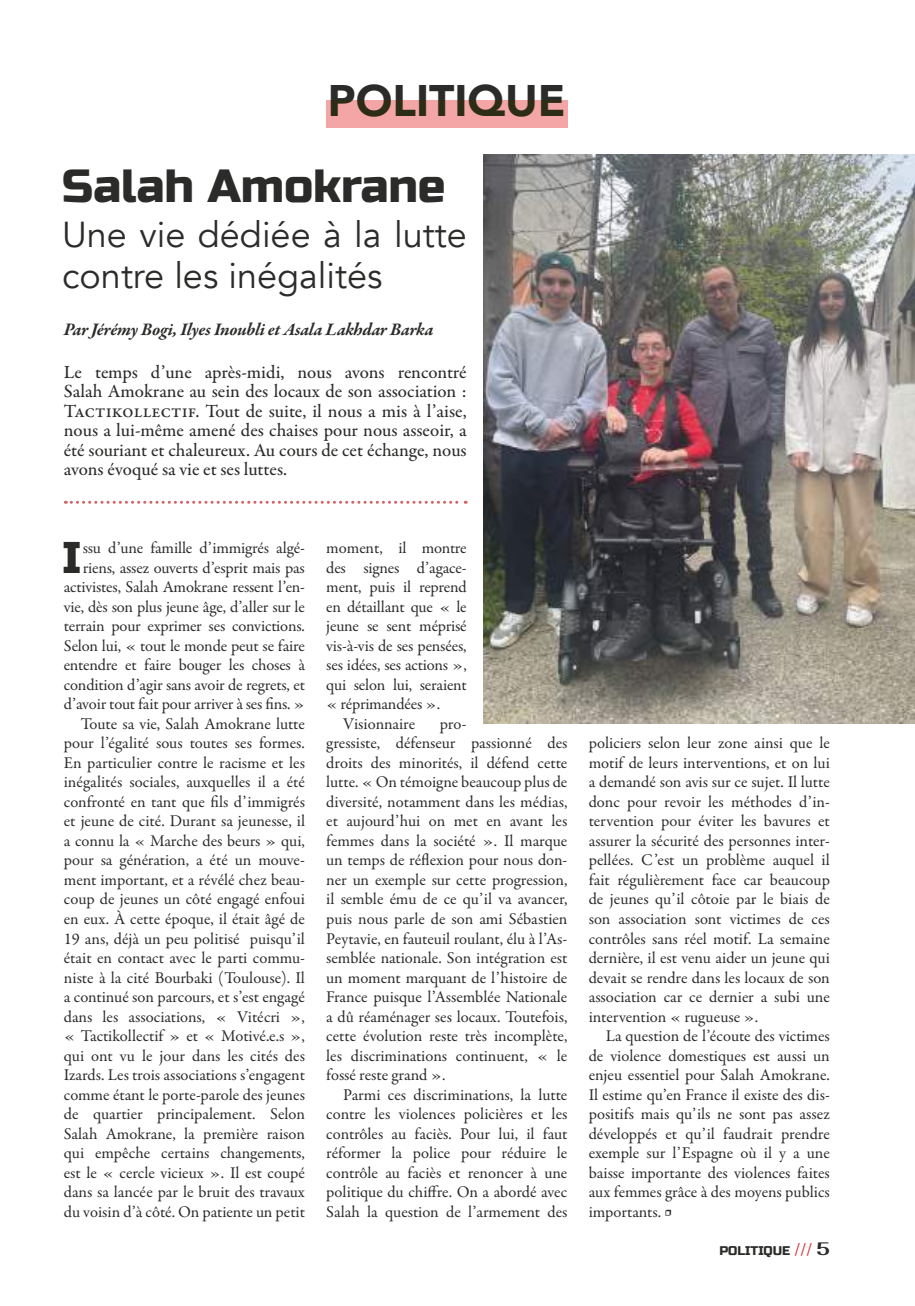
<style>
.page{position:relative;width:915px;height:1306px;background:#fff}
.page>*{position:absolute;margin:0;border:0;box-sizing:border-box;transform-origin:0 0}
.t1{font:46.5px "Russo One";color:#2b2b2a}
.t2{font:44.4px "Russo One";color:#2b2b2a}
.t3{font:900 44.1px "Avenir";color:#2b2b2a}
.t4{font:36px/40.5px "Avenir";color:#2b2b2a}
.t5{font:500 18.75px/19.5px "Garamond Premr Pro";color:#2b2b2a;text-align:justify}
.t6{font:italic 700 18px "Garamond Premr Pro";letter-spacing:-.01em;color:#2b2b2a}
.t7{font:16.5px/19.5px "Garamond Premr Pro";letter-spacing:.005em;color:#2b2b2a;text-align:justify}
.t8{font:12.6px "Russo One";color:#2b2b2a}
.s1{font-family:"Minion Pro"}
.s2{font-family:"Minion Pro";font-size:18px;color:#ce2729}
.s3{font-family:"Fahkwang";font-weight:700;font-size:18px}
</style>
<div class="page">
<div style="left:326px;top:100px;width:241px;height:27px;background:#f3a6a5"></div>
<svg style="left:65px;top:501px;width:401px;height:3px"></svg>
<img style="left:483px;top:155px;width:431px;height:568px">
<h3 class="t3" style="left:328px;top:63px;width:27px">POLITIQUE</h3>
<h1 class="t1" style="left:62px;top:159px;width:385px">Salah Amokrane</h1>
<h3 class="t4" style="left:62px;top:215px;width:406px">Une vie dédiée à la lutte contre les inégalités</h3>
<p class="t6" style="left:64px;top:318px;width:371px">Par Jérémy Bogi, Ilyes Inoubli et Asala Lakhdar Barka</p>
<p class="t5" style="left:64px;top:362px;width:404px">Le temps d’une après-midi, nous avons rencontré Salah Amokrane au sein des locaux de son association :<br>Tactikollectif. Tout de suite, il nous a mis à l’aise, nous a lui-même amené des chaises pour nous asseoir, a été souriant et chaleureux. Au cours de cet échange, nous avons évoqué sa vie et ses luttes.</p>
<p class="t7" style="left:64px;top:539px;width:242px;text-align:right">ssu d’une famille d’immigrés algé&shy;riens, assez ouverts d’esprit mais pas activistes, Salah Amokrane ressent l’en&shy;vie, dès son plus jeune âge, d’aller sur le terrain pour exprimer ses convictions.<br>Selon lui, « tout le monde peut se faire entendre et faire bouger les choses à condition d’agir sans avoir de regrets, et d’avoir tout fait pour arriver à ses fins. » Toute sa vie, Salah Amokrane lutte pour l’égalité sous toutes ses formes.<br>En particulier contre le racisme et les inégalités sociales, auxquelles il a été confronté en tant que fils d’immigrés et jeune de cité. Durant sa jeunesse, il a connu la « Marche des beurs » qui, pour sa génération, a été un mouve&shy;ment important, et a révélé chez beau&shy;coup de jeunes un côté engagé enfoui en eux. À cette époque, il était âgé de 19 ans, déjà un peu politisé puisqu’il était en contact avec le parti commu&shy;niste à la cité Bourbaki (Toulouse). Il a continué son parcours, et s’est engagé dans les associations, « Vitécri », « Tactikollectif » et « Motivé.e.s », qui ont vu le jour dans les cités des Izards. Les trois associations s’engagent comme étant le porte-parole des jeunes de quartier principalement. Selon Salah Amokrane, la première raison qui empêche certains changements, est le « cercle vicieux ». Il est coupé dans sa lancée par le bruit des travaux du voisin d’à côté. On patiente un petit</p>
<p class="t7" style="left:326px;top:539px;width:142px">moment, il montre</p>
<h2 class="t2" style="left:62px;top:531px;width:20px">I</h2>
<p class="t7" style="left:326px;top:558px;width:142px">des signes d’agace-</p>
<p class="t7" style="left:326px;top:578px;width:142px">ment, puis il reprend</p>
<p class="t7" style="left:326px;top:597px;width:142px">en détaillant que « le</p>
<p class="t7" style="left:326px;top:617px;width:142px">jeune se sent méprisé</p>
<p class="t7" style="left:326px;top:636px;width:142px">vis-à-vis de ses pensées,</p>
<p class="t7" style="left:326px;top:656px;width:142px">ses idées, ses actions »,</p>
<p class="t7" style="left:326px;top:675px;width:142px">qui selon lui, seraient</p>
<p class="t7" style="left:326px;top:695px;width:115px">« réprimandées ».</p>
<p class="t7" style="left:343px;top:714px;width:73px">Visionnaire</p>
<p class="t7" style="left:326px;top:714px;width:242px;text-align:left;text-indent:113px">pro-<br>gressiste, défenseur passionné des droits des minorités, il défend cette lutte. « On témoigne beaucoup plus de diversité, notamment dans les médias, et aujourd’hui on met en avant les femmes dans la société ». Il marque un temps de réflexion pour nous don&shy;ner un exemple sur cette progression, il semble ému de ce qu’il va avancer, puis nous parle de son ami Sébastien Peytavie, en fauteuil roulant, élu à l’As&shy;semblée nationale. Son intégration est un moment marquant de l’histoire de France puisque l’Assemblée Nationale a dû réaménager ses locaux. Toutefois, cette évolution reste très incomplète, les discriminations continuent, « le fossé reste grand ».</p>
<p class="t7" style="left:326px;top:1085px;width:242px;text-indent:17px">Parmi ces discriminations, la lutte contre les violences policières et les contrôles au faciès. Pour lui, il faut réformer la police pour réduire le contrôle au faciès et renoncer à une politique du chiffre. On a abordé avec Salah la question de l’armement des</p>
<p class="t7" style="left:588px;top:734px;width:242px">policiers selon leur zone ainsi que le motif de leurs interventions, et on lui a demandé son avis sur ce sujet. Il lutte donc pour revoir les méthodes d’in&shy;tervention pour éviter les bavures et assurer la sécurité des personnes inter&shy;pellées. C’est un problème auquel il fait régulièrement face car beaucoup de jeunes qu’il côtoie par le biais de son association sont victimes de ces contrôles sans réel motif. La semaine dernière, il est venu aider un jeune qui devait se rendre dans les locaux de son association car ce dernier a subi une intervention « rugueuse ».</p>
<p class="t7" style="left:588px;top:1026px;width:242px;text-indent:17px">La question de l’écoute des victimes de violence domestiques est aussi un enjeu essentiel pour Salah Amokrane.<br>Il estime qu’en France il existe des dis&shy;positifs mais qu’ils ne sont pas assez développés et qu’il faudrait prendre exemple sur l’Espagne où il y a une baisse importante des violences faites aux femmes grâce à des moyens publics importants. <span class="s1">•</span></p>
<p class="t8" style="left:719px;top:1243px;width:112px">POLITIQUE <span class="s2">///</span> <span class="s3">5</span></p>
</div>
